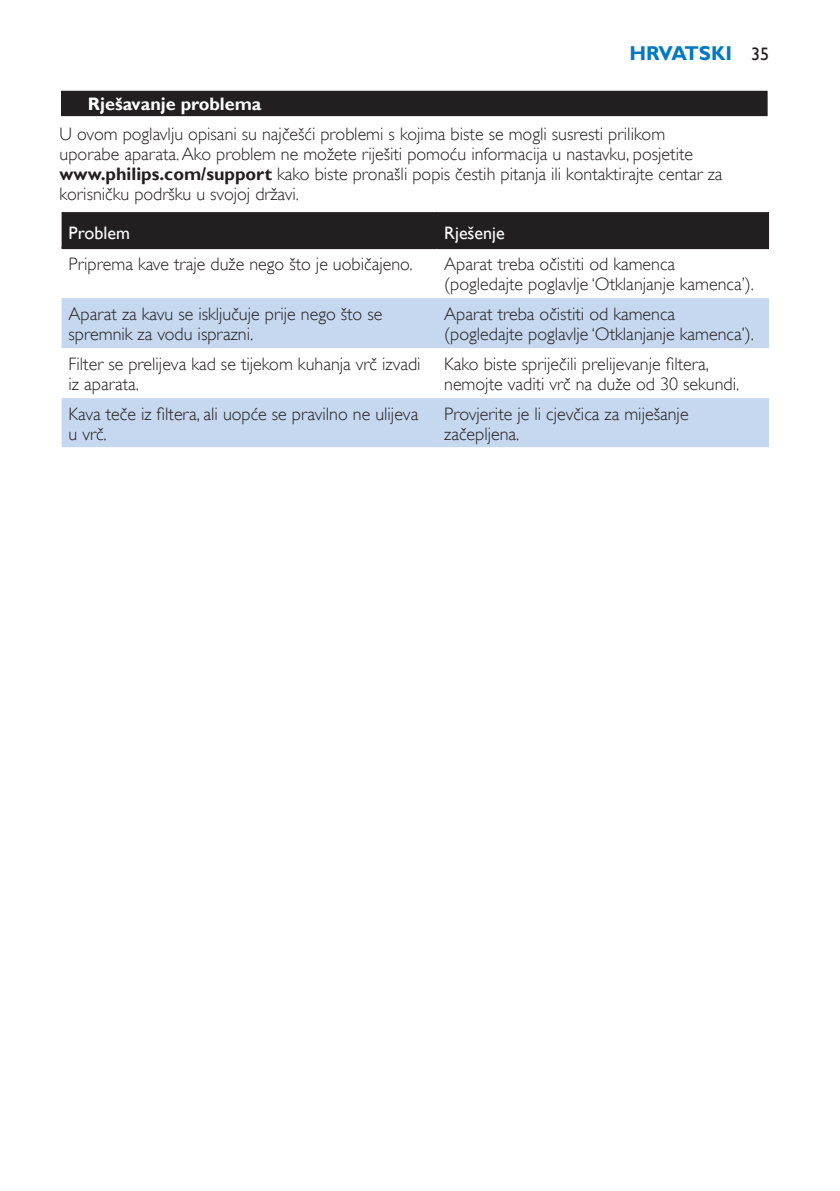
<style>
.page{position:relative;width:840px;height:1191px;background:#fff}
.page>*{position:absolute;margin:0;border:0;box-sizing:border-box;transform-origin:0 0}
.t1{font:700 20px "Gill Sans Alt One WGL";color:#0079c2}
.t2{font:18px/20px "Gill Sans Alt One WGL Light";color:#231f20}
.t3{font:700 18px "Gill Sans Alt One WGL";color:#fff}
.t4{font:18px "Gill Sans Alt One WGL";color:#fff}
.s1{font-weight:400;font-size:18px;color:#231f20}
.s2{font-family:"Gill Sans Alt One WGL";font-weight:700}
</style>
<div class="page">
<div style="left:60px;top:90px;width:708px;height:28px;background:#e4e3e3"></div>
<div style="left:61px;top:91px;width:706px;height:25px;background:#231f20"></div>
<div style="left:62px;top:212px;width:706px;height:35px;background:#231f20"></div>
<svg style="left:62px;top:298px;width:706px;height:149px;fill:#c6d8ef"></svg>
<hr style="left:62px;top:247px;width:374px;height:2px;background:#231f20">
<hr style="left:436px;top:247px;width:332px;height:2px;background:#231f20">
<p class="t1" style="left:629px;top:40px;width:141px">HRVATSKI <span class="s1">35</span></p>
<p class="t3" style="left:88px;top:92px;width:175px">Rješavanje problema</p>
<p class="t2" style="left:60px;top:124px;width:664px">U ovom poglavlju opisani su najčešći problemi s kojima biste se mogli susresti prilikom uporabe aparata.Ako problem ne možete riješiti pomoću informacija u nastavku, posjetite <span class="s2">www.philips.com/support</span> kako biste pronašli popis čestih pitanja ili kontaktirajte centar za korisničku podršku u svojoj državi.</p>
<p class="t4" style="left:69px;top:221px;width:63px">Problem</p>
<p class="t4" style="left:444px;top:221px;width:62px">Rješenje</p>
<p class="t2" style="left:69px;top:254px;width:345px">Priprema kave traje duže nego što je uobičajeno.</p>
<p class="t2" style="left:444px;top:254px;width:311px">Aparat treba očistiti od kamenca (pogledajte poglavlje ‘Otklanjanje kamenca’).</p>
<p class="t2" style="left:69px;top:304px;width:315px">Aparat za kavu se isključuje prije nego što se spremnik za vodu isprazni.</p>
<p class="t2" style="left:444px;top:304px;width:311px">Aparat treba očistiti od kamenca (pogledajte poglavlje ‘Otklanjanje kamenca’).</p>
<p class="t2" style="left:69px;top:354px;width:353px">Filter se prelijeva kad se tijekom kuhanja vrč izvadi iz aparata.</p>
<p class="t2" style="left:444px;top:354px;width:296px">Kako biste spriječili prelijevanje filtera, nemojte vaditi vrč na duže od 30 sekundi.</p>
<p class="t2" style="left:69px;top:404px;width:351px">Kava teče iz filtera, ali uopće se pravilno ne ulijeva u vrč.</p>
<p class="t2" style="left:444px;top:404px;width:246px">Provjerite je li cjevčica za miješanje začepljena.</p>
</div>
